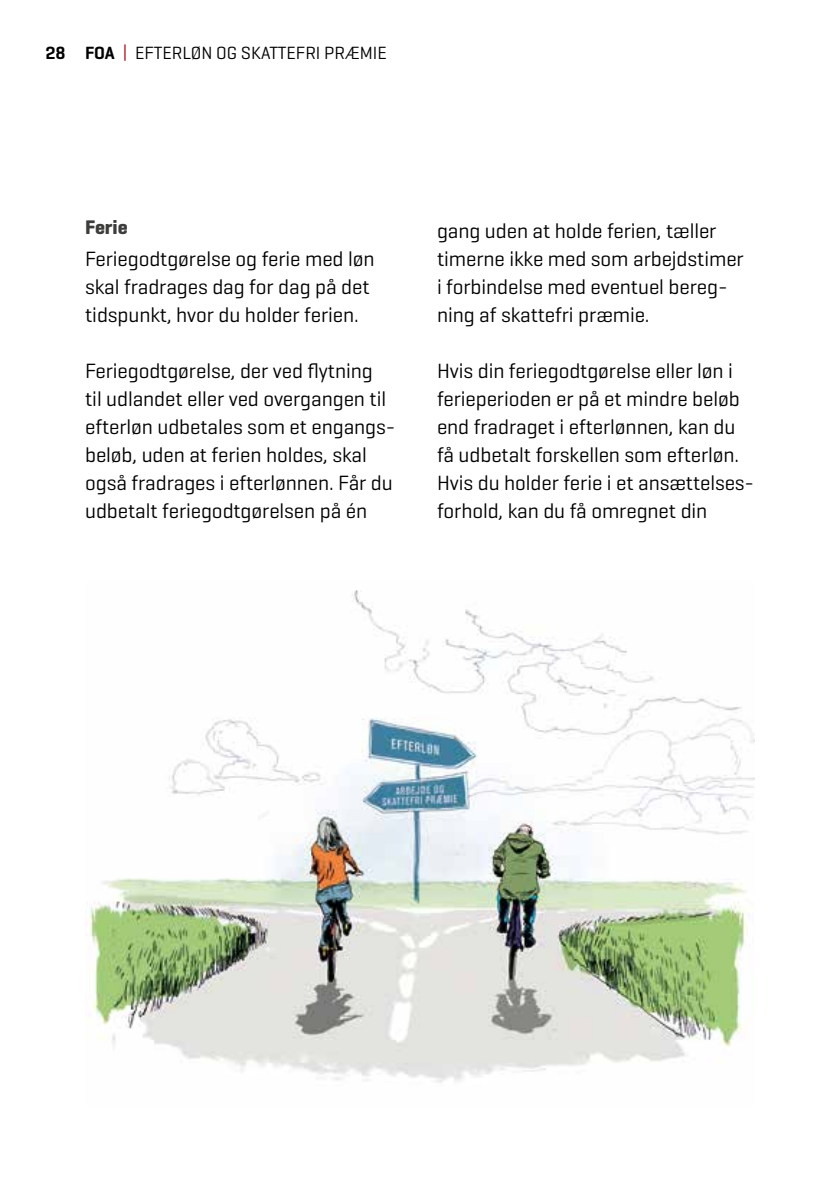
<style>
.page{position:relative;width:840px;height:1191px;background:#fff}
.page>*{position:absolute;margin:0;border:0;box-sizing:border-box;transform-origin:0 0}
.t1{font:21px/28px "Geogrotesque";letter-spacing:-.005em;color:#000}
.t2{font:700 20px "Geogrotesque";letter-spacing:-.005em;color:#3c3c3b}
.t3{font:18px "Geogrotesque";letter-spacing:-.005em;color:#000}
.s1{font-weight:600}
.s2{color:#ae1122}
</style>
<div class="page">
<img style="left:85px;top:590px;width:669px;height:493px">
<p class="t3" style="left:45px;top:42px;width:343px"><span class="s1">28 FOA</span> <span class="s2">|</span> EFTERLØN OG SKATTEFRI PRÆMIE</p>
<p class="t2" style="left:85px;top:214px;width:44px">Ferie</p>
<p class="t1" style="left:85px;top:244px;width:291px">Feriegodtgørelse og ferie med løn skal fradrages dag for dag på det tidspunkt, hvor du holder ferien.</p>
<p class="t1" style="left:85px;top:356px;width:311px">Feriegodtgørelse, der ved flytning<br>til udlandet eller ved overgangen til efterløn udbetales som et engangs&shy;beløb, uden at ferien holdes, skal også fradrages i efterlønnen. Får du udbetalt feriegodtgørelsen på én</p>
<p class="t1" style="left:437px;top:216px;width:308px">gang uden at holde ferien, tæller timerne ikke med som arbejdstimer i forbindelse med eventuel bereg&shy;ning af skattefri præmie.</p>
<p class="t1" style="left:437px;top:356px;width:318px">Hvis din feriegodtgørelse eller løn i ferieperioden er på et mindre beløb end fradraget i efterlønnen, kan du få udbetalt forskellen som efterløn.<br>Hvis du holder ferie i et ansættelses&shy;forhold, kan du få omregnet din</p>
</div>
